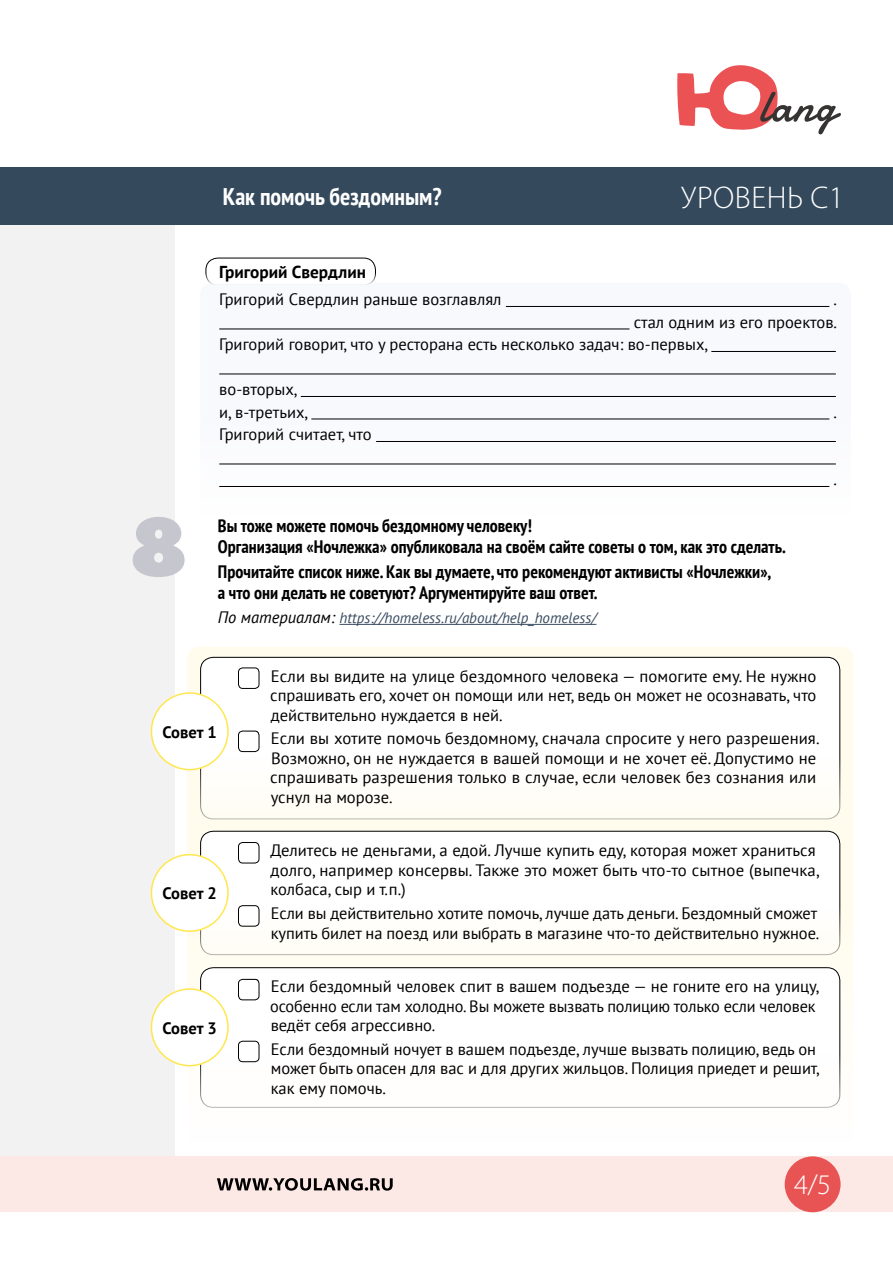
<style>
.page{position:relative;width:893px;height:1263px;background:#fff}
.page>*{position:absolute;margin:0;border:0;box-sizing:border-box;transform-origin:0 0}
.t1{font:82.5px "Peace Sans";color:#c5c6ce}
.t2{font:300 31.5px "Myriad Pro";letter-spacing:.02em;color:#fff}
.t3{font:300 28.5px "Myriad Pro";color:#fff}
.t4{font:700 condensed 24px "PT Sans";color:#fff}
.t5{font:700 condensed 18px/21px "PT Sans";color:#000}
.t6{font:700 17.25px "PT Sans";color:#000}
.t7{font:16.5px/19.5px "PT Sans";color:#000}
.t8{font:700 16.5px "PT Sans";color:#000}
.t9{font:italic 15px "PT Sans";color:#394b5f}
.s1{font-size:16.5px;color:#000}
</style>
<div class="page">
<div style="left:0;top:184px;width:174px;height:996px;background:#f3f2f2"></div>
<div style="left:0;top:1156px;width:893px;height:56px;background:#fce9e5"></div>
<div style="left:785px;top:1156px;width:56px;height:56px;background:#e85454;border-radius:50%"></div>
<div style="left:0;top:167px;width:893px;height:57px;background:#34495c"></div>
<svg style="left:677px;top:65px;width:164px;height:69px"></svg>
<svg style="left:217px;top:1178px;width:176px;height:12px"></svg>
<hr style="left:339px;top:624px;width:257px;height:1px;background:#394b5f">
<div style="left:187px;top:647px;width:667px;height:500px;background:#fffcee;border-radius:13px"></div>
<div style="left:201px;top:657px;width:639px;height:162px;background:#fff;border-radius:13px"></div>
<div style="left:200px;top:657px;width:640px;height:162px;border:1px solid #000;border-radius:13px"></div>
<div style="left:201px;top:831px;width:639px;height:124px;background:#fff;border-radius:13px"></div>
<div style="left:200px;top:831px;width:640px;height:124px;border:1px solid #000;border-radius:13px"></div>
<div style="left:201px;top:968px;width:639px;height:139px;background:#fff;border-radius:13px"></div>
<div style="left:200px;top:967px;width:640px;height:141px;border:1px solid #000;border-radius:13px"></div>
<div style="left:238px;top:667px;width:21px;height:22px;border:1px solid #000;border-radius:4px"></div>
<div style="left:238px;top:731px;width:21px;height:21px;border:1px solid #000;border-radius:4px"></div>
<div style="left:238px;top:842px;width:21px;height:21px;border:1px solid #000;border-radius:4px"></div>
<div style="left:238px;top:979px;width:21px;height:21px;border:1px solid #000;border-radius:4px"></div>
<div style="left:238px;top:905px;width:21px;height:21px;border:1px solid #000;border-radius:4px"></div>
<div style="left:238px;top:1041px;width:21px;height:21px;border:1px solid #000;border-radius:4px"></div>
<div style="left:200px;top:283px;width:651px;height:235px;background:#f8f9fd;border-radius:13px"></div>
<svg style="left:202px;top:253px;width:177px;height:32px"></svg>
<div style="left:206px;top:258px;width:169px;height:27px;background:#fff;border-radius:12px"></div>
<div style="left:206px;top:258px;width:170px;height:27px;border:1px solid #000;border-radius:12px"></div>
<hr style="left:506px;top:306px;width:323px;height:1px;background:#000">
<hr style="left:219px;top:329px;width:410px;height:1px;background:#000">
<hr style="left:711px;top:351px;width:125px;height:1px;background:#000">
<hr style="left:219px;top:374px;width:617px;height:1px;background:#000">
<hr style="left:301px;top:396px;width:535px;height:1px;background:#000">
<hr style="left:311px;top:419px;width:518px;height:1px;background:#000">
<hr style="left:376px;top:441px;width:460px;height:1px;background:#000">
<hr style="left:219px;top:464px;width:617px;height:1px;background:#000">
<hr style="left:219px;top:486px;width:610px;height:1px;background:#000">
<div style="left:151px;top:693px;width:77px;height:77px;background:#fff;border-radius:50%"></div>
<div style="left:151px;top:692px;width:78px;height:78px;border:2px solid #ffe74f;border-radius:50%"></div>
<div style="left:151px;top:855px;width:77px;height:76px;background:#fff;border-radius:50%"></div>
<div style="left:151px;top:854px;width:78px;height:78px;border:2px solid #ffe74f;border-radius:50%"></div>
<div style="left:151px;top:989px;width:77px;height:77px;background:#fff;border-radius:50%"></div>
<div style="left:151px;top:988px;width:78px;height:78px;border:2px solid #ffe74f;border-radius:50%"></div>
<svg style="left:246px;top:668px;width:13px;height:14px"></svg>
<svg style="left:246px;top:731px;width:13px;height:13px"></svg>
<svg style="left:246px;top:843px;width:13px;height:13px"></svg>
<svg style="left:246px;top:906px;width:12px;height:13px"></svg>
<svg style="left:246px;top:979px;width:13px;height:13px"></svg>
<svg style="left:246px;top:1042px;width:12px;height:13px"></svg>
<h3 class="t4" style="left:223px;top:181px;width:220px">Как помочь бездомным?</h3>
<h2 class="t2" style="left:681px;top:180px;width:164px">УРОВЕНЬ C1</h2>
<p class="t6" style="left:219px;top:261px;width:148px">Григорий Свердлин</p>
<p class="t7" style="left:219px;top:289px;width:284px">Григорий Свердлин раньше возглавлял</p>
<p class="t7" style="left:834px;top:289px;width:5px">.</p>
<p class="t7" style="left:634px;top:312px;width:205px">стал одним из его проектов.</p>
<p class="t7" style="left:219px;top:334px;width:490px">Григорий говорит, что у ресторана есть несколько задач: во‑первых,</p>
<p class="t7" style="left:219px;top:378px;width:90px;line-height:22.5px">во‑вторых, и, в‑третьих,</p>
<p class="t7" style="left:834px;top:402px;width:5px">.</p>
<h1 class="t1" style="left:130px;top:492px;width:58px">8</h1>
<p class="t7" style="left:219px;top:424px;width:154px">Григорий считает, что</p>
<p class="t5" style="left:218px;top:515px;width:570px">Вы тоже можете помочь бездомному человеку!<br>Организация «Ночлежка» опубликовала на своём сайте советы о том, как это сделать.</p>
<p class="t5" style="left:218px;top:561px;width:555px">Прочитайте список ниже. Как вы думаете, что рекомендуют активисты «Ночлежки», а что они делать не советуют? Аргументируйте ваш ответ.</p>
<p class="t9" style="left:218px;top:608px;width:380px"><span class="s1">По материалам:</span> https://homeless.ru/about/help_homeless/</p>
<p class="t7" style="left:834px;top:469px;width:5px">.</p>
<p class="t8" style="left:163px;top:721px;width:56px">Совет 1</p>
<p class="t8" style="left:163px;top:883px;width:56px">Совет 2</p>
<p class="t8" style="left:163px;top:1017px;width:56px">Совет 3</p>
<p class="t7" style="left:270px;top:666px;width:548px;text-align:justify">Если вы видите на улице бездомного человека — помогите ему. Не нужно спрашивать его, хочет он помощи или нет, ведь он может не осознавать, что действительно нуждается в ней.</p>
<p class="t7" style="left:270px;top:728px;width:551px">Если вы хотите помочь бездомному, сначала спросите у него разрешения.<br>Возможно, он не нуждается в вашей помощи и не хочет её. Допустимо не спрашивать разрешения только в случае, если человек без сознания или уснул на морозе.</p>
<p class="t7" style="left:270px;top:840px;width:551px">Делитесь не деньгами, а едой. Лучше купить еду, которая может храниться долго, например консервы. Также это может быть что-то сытное (выпечка, колбаса, сыр и т.п.)</p>
<p class="t7" style="left:271px;top:903px;width:550px">Если вы действительно хотите помочь, лучше дать деньги. Бездомный сможет купить билет на поезд или выбрать в магазине что-то действительно нужное.</p>
<p class="t7" style="left:270px;top:976px;width:551px">Если бездомный человек спит в вашем подъезде — не гоните его на улицу, особенно если там холодно. Вы можете вызвать полицию только если человек ведёт себя агрессивно.</p>
<p class="t7" style="left:271px;top:1039px;width:551px">Если бездомный ночует в вашем подъезде, лучше вызвать полицию, ведь он может быть опасен для вас и для других жильцов. Полиция приедет и решит, как ему помочь.</p>
<h3 class="t3" style="left:794px;top:1169px;width:39px">4/5</h3>
</div>
